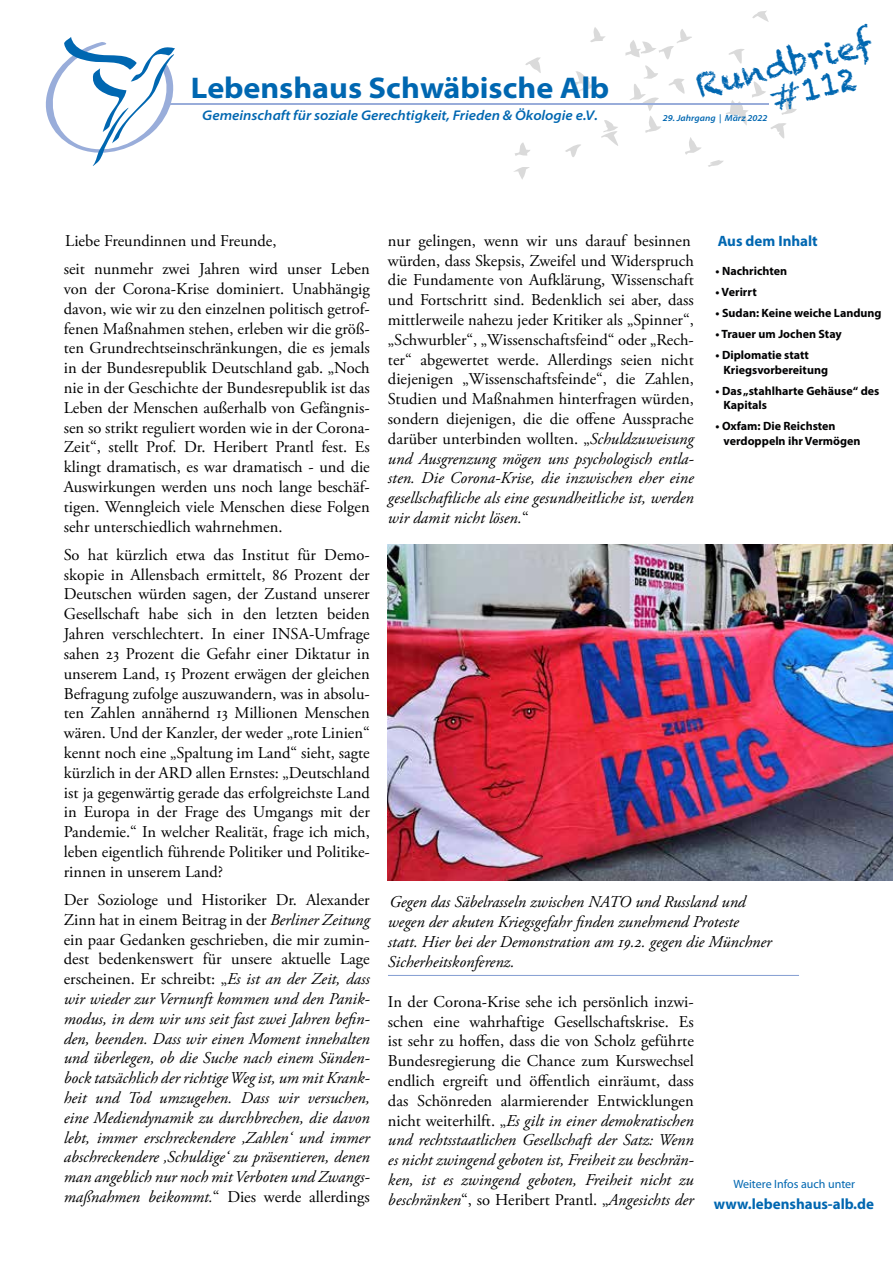
<style>
.page{position:relative;width:893px;height:1263px;background:#fff}
.page>*{position:absolute;margin:0;border:0;box-sizing:border-box;transform-origin:0 0}
.t1{font:31.95px "Chalkduster";color:#0067b1}
.t2{font:31.95px "Chalkduster";color:#0067b1}
.t3{font:700 semi-expanded 30px "Myriad Pro";color:#0067b1}
.t4{font:16.5px/19.8px "Adobe Garamond Pro";color:#000;text-align:justify}
.t5{font:italic 16.5px/19.8px "Adobe Garamond Pro";color:#000;text-align:justify}
.t6{font:700 15px "Myriad Pro";color:#0067b1}
.t7{font:italic 600 semi-expanded 14.1px "Myriad Pro";color:#0067b1}
.t8{font:700 12px/14.4px "Myriad Pro";color:#020203}
.t9{font:12px "Myriad Pro";color:#0067b1}
.t10{font:italic 600 semi-expanded 9px "Myriad Pro";color:#0067b1}
.s1{font-style:normal}
.s2{font-style:italic}
</style>
<div class="page">
<svg style="left:515px;top:142px;width:15px;height:14px"></svg>
<svg style="left:565px;top:144px;width:16px;height:13px"></svg>
<svg style="left:525px;top:57px;width:16px;height:16px"></svg>
<svg style="left:575px;top:71px;width:20px;height:21px"></svg>
<svg style="left:601px;top:120px;width:17px;height:26px"></svg>
<svg style="left:514px;top:167px;width:16px;height:13px"></svg>
<svg style="left:590px;top:27px;width:15px;height:15px"></svg>
<svg style="left:625px;top:29px;width:77px;height:126px"></svg>
<svg style="left:708px;top:160px;width:15px;height:7px"></svg>
<svg style="left:729px;top:49px;width:16px;height:15px"></svg>
<svg style="left:752px;top:10px;width:17px;height:12px"></svg>
<svg style="left:726px;top:81px;width:71px;height:58px"></svg>
<svg style="left:45px;top:37px;width:135px;height:129px"></svg>
<hr style="left:168px;top:103px;width:600px;height:1px;background:#99adda">
<hr style="left:388px;top:975px;width:411px;height:1px;background:#839ed2">
<img style="left:388px;top:544px;width:505px;height:336px">
<h2 class="t3" style="left:191px;top:68px;width:420px">Lebenshaus Schwäbische Alb</h2>
<p class="t7" style="left:202px;top:106px;width:397px">Gemeinschaft für soziale Gerechtigkeit, Frieden &amp; Ökologie e.V.</p>
<h1 class="t1" style="left:692px;top:68px;width:182px;rotate:-14deg">Rundbrief</h1>
<p class="t10" style="left:663px;top:112px;width:106px">29. Jahrgang | März 2022</p>
<h1 class="t2" style="left:766px;top:81px;width:90px;rotate:-14deg">#112</h1>
<p class="t4" style="left:64px;top:227px;width:307px;line-height:28.3px">Liebe Freundinnen und Freunde,<br>seit nunmehr zwei Jahren wird unser Leben</p>
<p class="t4" style="left:64px;top:279px;width:308px">von der Corona-Krise dominiert. Unabhängig davon, wie wir zu den einzelnen politisch getrof&shy;fenen Maßnahmen stehen, erleben wir die größ&shy;ten Grundrechtseinschränkungen, die es jemals in der Bundesrepublik Deutschland gab. „Noch nie in der Geschichte der Bundesrepublik ist das Leben der Menschen außerhalb von Gefängnis&shy;sen so strikt reguliert worden wie in der Corona-Zeit“, stellt Prof. Dr. Heribert Prantl fest. Es klingt dramatisch, es war dramatisch - und die Auswirkungen werden uns noch lange beschäf&shy;tigen. Wenngleich viele Menschen diese Folgen sehr unterschiedlich wahrnehmen.</p>
<p class="t4" style="left:64px;top:545px;width:308px">So hat kürzlich etwa das Institut für Demo&shy;skopie in Allensbach ermittelt, 86 Prozent der Deutschen würden sagen, der Zustand unserer Gesellschaft habe sich in den letzten beiden Jahren verschlechtert. In einer INSA-Umfrage sahen 23 Prozent die Gefahr einer Diktatur in unserem Land, 15 Prozent erwägen der gleichen Befragung zufolge auszuwandern, was in absolu&shy;ten Zahlen annähernd 13 Millionen Menschen wären. Und der Kanzler, der weder „rote Linien“ kennt noch eine „Spaltung im Land“ sieht, sagte kürzlich in der ARD allen Ernstes: „Deutschland ist ja gegenwärtig gerade das erfolgreichste Land in Europa in der Frage des Umgangs mit der Pandemie.“ In welcher Realität, frage ich mich, leben eigentlich führende Politiker und Politike&shy;rinnen in unserem Land?</p>
<p class="t5" style="left:64px;top:890px;width:308px"><span class="s1">Der Soziologe und Historiker Dr. Alexander Zinn hat in einem Beitrag in der</span> Berliner Zeitung <span class="s1">ein paar Gedanken geschrieben, die mir zumin&shy;dest bedenkenswert für unsere aktuelle Lage erscheinen. Er schreibt: „</span>Es ist an der Zeit, dass wir wieder zur Vernunft kommen und den Panik&shy;modus, in dem wir uns seit fast zwei Jahren befin&shy;den, beenden. Dass wir einen Moment innehalten und überlegen, ob die Suche nach einem Sünden&shy;bock tatsächlich der richtige Weg ist, um mit Krank&shy;heit und Tod umzugehen. Dass wir versuchen, eine Mediendynamik zu durchbrechen, die davon lebt, immer erschreckendere ‚Zahlen‘ und immer abschreckendere ‚Schuldige‘ zu präsentieren, denen man angeblich nur noch mit Verboten und Zwangs&shy;maßnahmen beikommt.<span class="s1">“ Dies werde allerdings</span></p>
<p class="t4" style="left:388px;top:231px;width:307px;text-align:left">nur gelingen, wenn wir uns darauf besinnen würden, dass Skepsis, Zweifel und Widerspruch die Fundamente von Aufklärung, Wissenschaft und Fortschritt sind. Bedenklich sei aber, dass mittlerweile nahezu jeder Kritiker als „Spinner“, „Schwurbler“, „Wissenschaftsfeind“ oder „Rech&shy;ter“ abgewertet werde. Allerdings seien nicht diejenigen „Wissenschaftsfeinde“, die Zahlen, Studien und Maßnahmen hinterfragen würden, sondern diejenigen, die die offene Aussprache darüber unterbinden wollten. „<span class="s2">Schuldzuweisung und Ausgrenzung mögen uns psychologisch entla&shy;sten. Die Corona-Krise, die inzwischen eher eine gesellschaftliche als eine gesundheitliche ist, werden wir damit nicht lösen.</span>“</p>
<p class="t6" style="left:718px;top:231px;width:102px">Aus dem Inhalt</p>
<p class="t8" style="left:716px;top:264px;width:73px">• Nachrichten</p>
<p class="t8" style="left:716px;top:285px;width:43px">• Verirrt</p>
<p class="t8" style="left:716px;top:306px;width:167px">• Sudan: Keine weiche Landung</p>
<p class="t8" style="left:716px;top:327px;width:128px">• Trauer um Jochen Stay</p>
<p class="t8" style="left:723px;top:348px;width:106px;text-indent:-8px">• Diplomatie statt<br>Kriegsvorbereitung</p>
<p class="t8" style="left:723px;top:383px;width:157px;text-indent:-8px">• Das „stahlharte Gehäuse“ des<br>Kapitals</p>
<p class="t8" style="left:723px;top:418px;width:139px;text-indent:-8px">• Oxfam: Die Reichsten verdoppeln ihr Vermögen</p>
<p class="t5" style="left:388px;top:892px;width:385px;text-align:left">Gegen das Säbelrasseln zwischen NATO und Russland und wegen der akuten Kriegsgefahr finden zunehmend Proteste statt. Hier bei der Demonstration am 19.2. gegen die Münchner Sicherheitskonferenz.</p>
<p class="t4" style="left:388px;top:992px;width:307px">In der Corona-Krise sehe ich persönlich inzwi&shy;schen eine wahrhaftige Gesellschaftskrise. Es ist sehr zu hoffen, dass die von Scholz geführte Bundesregierung die Chance zum Kurswechsel endlich ergreift und öffentlich einräumt, dass das Schönreden alarmierender Entwicklungen nicht weiterhilft. „<span class="s2">Es gilt in einer demokratischen und rechtsstaatlichen Gesellschaft der Satz: Wenn es nicht zwingend geboten ist, Freiheit zu beschrän&shy;ken, ist es zwingend geboten, Freiheit nicht zu beschränken</span>“, so Heribert Prantl. „<span class="s2">Angesichts der</span></p>
<p class="t9" style="left:733px;top:1178px;width:123px">Weitere Infos auch unter</p>
<p class="t6" style="left:714px;top:1194px;width:162px">www.lebenshaus-alb.de</p>
</div>
